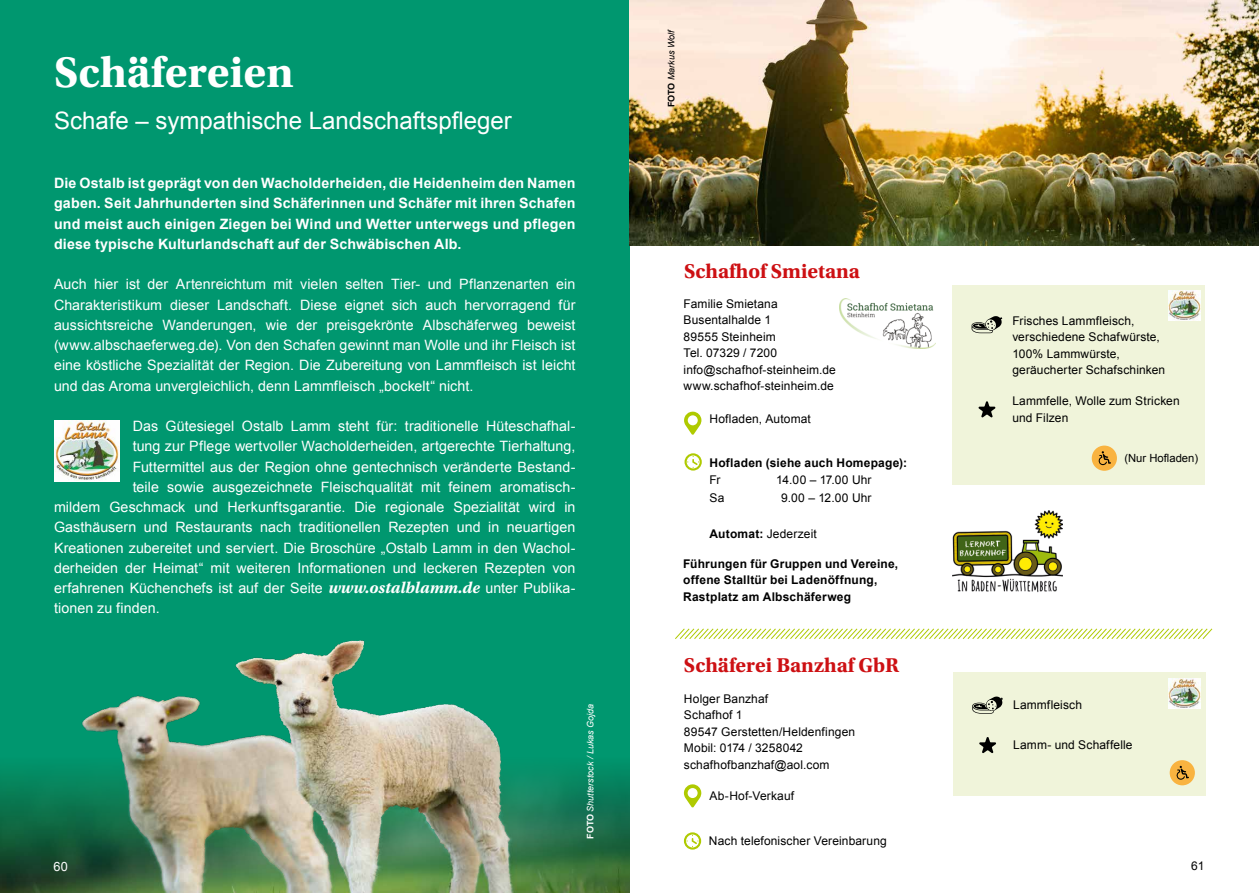
<style>
.page{position:relative;width:1259px;height:893px;background:#fff}
.page>*{position:absolute;margin:0;border:0;box-sizing:border-box;transform-origin:0 0}
.t1{font:700 45px "Utopia Std";color:#fff}
.t2{font:24px "Arial";color:#fff}
.t3{font:700 21px "Utopia Std";color:#cd1013}
.t4{font:14.25px/20.2px "Arial";letter-spacing:.005em;color:#fff;text-align:justify}
.t5{font:700 14.25px/20.2px "Arial";letter-spacing:.01em;color:#fff;text-align:justify}
.t6{font:12.75px "Arial";color:#fff}
.t7{font:12px/16.5px "Arial";letter-spacing:.01em;color:#000}
.t8{font:700 12px/16.5px "Arial";letter-spacing:.015em;color:#000}
.t9{font:11.25px "Arial";color:#000}
.t10{font:italic 9px "Arial";color:#fff}
.t11{font:italic 9px "Arial";color:#000}
.s1{font-family:"Utopia Std";font-weight:700;font-style:italic;font-size:16.5px}
.s2{font-weight:700;font-style:normal}
.s3{font-weight:700}
</style>
<div class="page">
<div style="left:0;top:0;width:629px;height:893px;background:#00976f"></div>
<img style="left:0;top:640px;width:629px;height:253px">
<div style="left:952px;top:285px;width:252px;height:199px;background:#f0f4da"></div>
<svg style="left:684px;top:411px;width:17px;height:24px"></svg>
<svg style="left:684px;top:453px;width:18px;height:18px"></svg>
<svg style="left:978px;top:401px;width:17px;height:17px"></svg>
<img style="left:1168px;top:290px;width:32px;height:31px">
<img style="left:839px;top:299px;width:96px;height:50px">
<div style="left:1091px;top:446px;width:26px;height:25px;background:#f9b340;border-radius:50%"></div>
<svg style="left:1098px;top:451px;width:13px;height:14px"></svg>
<svg style="left:971px;top:316px;width:31px;height:17px"></svg>
<img style="left:952px;top:510px;width:111px;height:83px">
<img style="left:54px;top:420px;width:65px;height:62px">
<img style="left:629px;top:0;width:630px;height:246px">
<div style="left:953px;top:672px;width:252px;height:124px;background:#f0f4da"></div>
<svg style="left:684px;top:784px;width:17px;height:24px"></svg>
<svg style="left:684px;top:832px;width:17px;height:18px"></svg>
<svg style="left:979px;top:737px;width:17px;height:16px"></svg>
<div style="left:1169px;top:760px;width:26px;height:25px;background:#f9b340;border-radius:50%"></div>
<svg style="left:1176px;top:766px;width:13px;height:14px"></svg>
<svg style="left:972px;top:696px;width:31px;height:18px"></svg>
<svg style="left:675px;top:628px;width:538px;height:11px"></svg>
<img style="left:1168px;top:678px;width:32px;height:30px">
<h1 class="t1" style="left:54px;top:46px;width:241px">Schäfereien</h1>
<h2 class="t2" style="left:54px;top:104px;width:459px">Schafe – sympathische Landschaftspfleger</h2>
<p class="t5" style="left:54px;top:173px;width:523px">Die Ostalb ist geprägt von den Wacholderheiden, die Heidenheim den Namen gaben. Seit Jahrhunderten sind Schäferinnen und Schäfer mit ihren Schafen und meist auch einigen Ziegen bei Wind und Wetter unterwegs und pflegen diese typische Kulturlandschaft auf der Schwäbischen Alb.</p>
<p class="t4" style="left:54px;top:274px;width:523px">Auch hier ist der Artenreichtum mit vielen selten Tier- und Pflanzenarten ein Charakteristikum dieser Landschaft. Diese eignet sich auch hervorragend für aussichtsreiche Wanderungen, wie der preisgekrönte Albschäferweg beweist (www.albschaeferweg.de). Von den Schafen gewinnt man Wolle und ihr Fleisch ist eine köstliche Spezialität der Region. Die Zubereitung von Lammfleisch ist leicht und das Aroma unvergleichlich, denn Lammfleisch „bockelt“ nicht.</p>
<p class="t4" style="left:133px;top:416px;width:444px">Das Gütesiegel Ostalb Lamm steht für: traditionelle Hüteschafhal-</p>
<p class="t4" style="left:133px;top:436px;width:444px">tung zur Pflege wertvoller Wacholderheiden, artgerechte Tierhaltung,</p>
<p class="t4" style="left:133px;top:457px;width:444px">Futtermittel aus der Region ohne gentechnisch veränderte Bestand-</p>
<p class="t4" style="left:133px;top:477px;width:444px">teile sowie ausgezeichnete Fleischqualität mit feinem aromatisch-</p>
<p class="t4" style="left:54px;top:497px;width:523px">mildem Geschmack und Herkunftsgarantie. Die regionale Spezialität wird in</p>
<p class="t4" style="left:54px;top:517px;width:523px">Gasthäusern und Restaurants nach traditionellen Rezepten und in neuartigen</p>
<p class="t4" style="left:54px;top:538px;width:523px">Kreationen zubereitet und serviert. Die Broschüre „Ostalb Lamm in den Wachol-</p>
<p class="t4" style="left:54px;top:558px;width:523px">derheiden der Heimat“ mit weiteren Informationen und leckeren Rezepten von</p>
<p class="t4" style="left:54px;top:578px;width:523px">erfahrenen Küchenchefs ist auf der Seite <span class="s1">www.ostalblamm.de</span> unter Publika-</p>
<p class="t4" style="left:54px;top:598px;width:107px">tionen zu finden.</p>
<p class="t6" style="left:54px;top:858px;width:16px">60</p>
<p class="t10" style="left:584px;top:839px;width:137px;rotate:-90deg"><span class="s2">FOTO</span> Shutterstock / Lukas Gojda</p>
<p class="t11" style="left:665px;top:107px;width:80px;rotate:-90deg"><span class="s2">FOTO</span> Markus Wolf</p>
<h3 class="t3" style="left:684px;top:259px;width:177px">Schafhof Smietana</h3>
<p class="t7" style="left:683px;top:296px;width:154px">Familie Smietana<br>Busentalhalde 1<br>89555 Steinheim<br>Tel. 07329 / 7200 info@schafhof-steinheim.de www.schafhof-steinheim.de</p>
<p class="t7" style="left:709px;top:411px;width:103px">Hofladen, Automat</p>
<p class="t8" style="left:709px;top:455px;width:199px">Hofladen (siehe auch Homepage):</p>
<p class="t7" style="left:709px;top:472px;width:13px">Fr</p>
<p class="t7" style="left:776px;top:472px;width:97px">14.00 – 17.00 Uhr</p>
<p class="t7" style="left:709px;top:490px;width:16px">Sa</p>
<p class="t7" style="left:781px;top:490px;width:92px">9.00 – 12.00 Uhr</p>
<p class="t7" style="left:709px;top:525px;width:109px"><span class="s3">Automat:</span> Jederzeit</p>
<p class="t8" style="left:683px;top:555px;width:217px">Führungen für Gruppen und Vereine, offene Stalltür bei Ladenöffnung,<br>Rastplatz am Albschäferweg</p>
<h3 class="t3" style="left:684px;top:653px;width:217px">Schäferei Banzhaf GbR</h3>
<p class="t7" style="left:684px;top:690px;width:173px">Holger Banzhaf<br>Schafhof 1<br>89547 Gerstetten/Heldenfingen<br>Mobil: 0174 / 3258042 schafhofbanzhaf@aol.com</p>
<p class="t7" style="left:709px;top:788px;width:86px">Ab-Hof-Verkauf</p>
<p class="t7" style="left:709px;top:833px;width:179px">Nach telefonischer Vereinbarung</p>
<p class="t7" style="left:1012px;top:312px;width:154px">Frisches Lammfleisch, verschiedene Schafwürste,<br>100% Lammwürste, geräucherter Schafschinken</p>
<p class="t7" style="left:1012px;top:393px;width:169px">Lammfelle, Wolle zum Stricken und Filzen</p>
<p class="t9" style="left:1124px;top:451px;width:75px">(Nur Hofladen)</p>
<p class="t7" style="left:1013px;top:697px;width:70px">Lammfleisch</p>
<p class="t7" style="left:1013px;top:737px;width:121px">Lamm- und Schaffelle</p>
<p class="t7" style="left:1191px;top:858px;width:15px">61</p>
</div>
